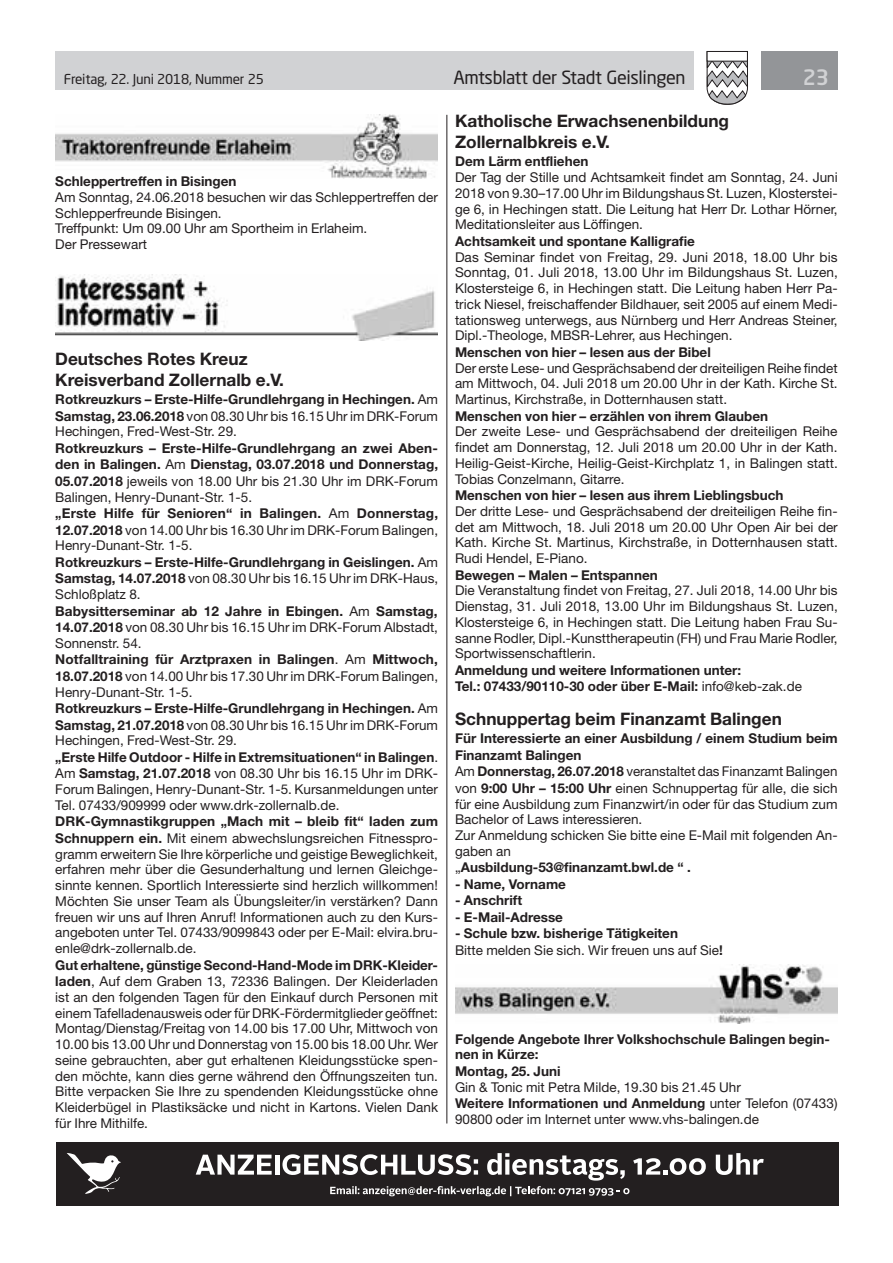
<style>
.page{position:relative;width:893px;height:1263px;background:#fff}
.page>*{position:absolute;margin:0;border:0;box-sizing:border-box;transform-origin:0 0}
.t1{font:500 21px "Neo Sans Std";color:#d1d2d4}
.t2{font:18px "Neo Sans Std";letter-spacing:-.02em;color:#231f20}
.t3{font:700 17.25px/20.5px "Helvetica Neue LT Std";color:#231f20}
.t4{font:13.5px/16.2px "Helvetica Neue LT Std";color:#231f20;text-align:justify}
.t5{font:700 13.5px/16.2px "Helvetica Neue LT Std";color:#231f20}
.t6{font:13.5px "Neo Sans Std";letter-spacing:-.015em;color:#231f20}
.s1{font-weight:400}
.s2{font-weight:700}
</style>
<div class="page">
<div style="left:55px;top:51px;width:639px;height:38px;background:#d1d2d4"></div>
<div style="left:761px;top:51px;width:77px;height:38px;background:#939598"></div>
<svg style="left:706px;top:51px;width:42px;height:54px"></svg>
<div style="left:707px;top:51px;width:41px;height:10px;background:#fff;border:1px solid #231f20"></div>
<hr style="left:446px;top:115px;width:1px;height:1008px;background:#231f20">
<img style="left:55px;top:115px;width:383px;height:64px">
<img style="left:55px;top:274px;width:383px;height:66px">
<img style="left:455px;top:964px;width:383px;height:59px">
<div style="left:56px;top:1142px;width:782px;height:63px;background:#231f20"></div>
<svg style="left:67px;top:1153px;width:54px;height:41px"></svg>
<svg style="left:196px;top:1155px;width:76px;height:19px"></svg>
<hr style="left:275px;top:1155px;width:4px;height:19px;background:#fff">
<svg style="left:282px;top:1154px;width:196px;height:21px"></svg>
<svg style="left:487px;top:1153px;width:138px;height:27px"></svg>
<svg style="left:633px;top:1158px;width:73px;height:17px"></svg>
<svg style="left:716px;top:1153px;width:48px;height:22px"></svg>
<svg style="left:330px;top:1186px;width:299px;height:10px"></svg>
<p class="t6" style="left:64px;top:71px;width:202px">Freitag, 22. Juni 2018, Nummer 25</p>
<h2 class="t2" style="left:453px;top:66px;width:234px">Amtsblatt der Stadt Geislingen</h2>
<h1 class="t1" style="left:803px;top:64px;width:28px">23</h1>
<p class="t5" style="left:55px;top:173px;width:183px">Schleppertreffen in Bisingen</p>
<p class="t4" style="left:55px;top:189px;width:384px;line-height:15.8px;text-align:left">Am Sonntag, 24.06.2018 besuchen wir das Schleppertreffen der Schlepperfreunde Bisingen.<br>Treffpunkt: Um 09.00 Uhr am Sportheim in Erlaheim.<br>Der Pressewart</p>
<p class="t3" style="left:55px;top:348px;width:230px">Deutsches Rotes Kreuz<br>Kreisverband Zollernalb e.V.</p>
<p class="t5" style="left:55px;top:391px;width:384px;text-align:justify">Rotkreuzkurs – Erste-Hilfe-Grundlehrgang in Hechingen. <span class="s1">Am </span>Samstag, 23.06.2018 <span class="s1">von 08.30 Uhr bis 16.15 Uhr im DRK-Forum Hechingen, Fred-West-Str. 29.</span></p>
<p class="t4" style="left:55px;top:440px;width:384px;text-align:left"><span class="s2">Rotkreuzkurs – Erste-Hilfe-Grundlehrgang an zwei Aben&shy;den in Balingen.</span> Am <span class="s2">Dienstag, 03.07.2018 und Donnerstag, 05.07.2018</span> jeweils von 18.00 Uhr bis 21.30 Uhr im DRK-Forum Balingen, Henry-Dunant-Str. 1-5.<br><span class="s2">„Erste Hilfe für Senioren“ in Balingen.</span> Am <span class="s2">Donnerstag, 12.07.2018</span> von 14.00 Uhr bis 16.30 Uhr im DRK-Forum Balingen, Henry-Dunant-Str. 1-5.<br><span class="s2">Rotkreuzkurs – Erste-Hilfe-Grundlehrgang in Geislingen.</span> Am <span class="s2">Samstag, 14.07.2018</span> von 08.30 Uhr bis 16.15 Uhr im DRK-Haus, Schloßplatz 8.<br><span class="s2">Babysitterseminar ab 12 Jahre in Ebingen.</span> Am <span class="s2">Samstag, 14.07.2018</span> von 08.30 Uhr bis 16.15 Uhr im DRK-Forum Albstadt, Sonnenstr. 54.<br><span class="s2">Notfalltraining für Arztpraxen in Balingen</span>. Am <span class="s2">Mittwoch, 18.07.2018</span> von 14.00 Uhr bis 17.30 Uhr im DRK-Forum Balingen, Henry-Dunant-Str. 1-5.<br><span class="s2">Rotkreuzkurs – Erste-Hilfe-Grundlehrgang in Hechingen.</span> Am <span class="s2">Samstag, 21.07.2018</span> von 08.30 Uhr bis 16.15 Uhr im DRK-Forum Hechingen, Fred-West-Str. 29.<br><span class="s2">„Erste Hilfe Outdoor - Hilfe in Extremsituationen“ in Balingen</span>.<br>Am <span class="s2">Samstag, 21.07.2018</span> von 08.30 Uhr bis 16.15 Uhr im DRK-Forum Balingen, Henry-Dunant-Str. 1-5. Kursanmeldungen unter Tel. 07433/909999 oder www.drk-zollernalb.de.</p>
<p class="t4" style="left:55px;top:813px;width:384px"><span class="s2">DRK-Gymnastikgruppen „Mach mit – bleib fit“ laden zum Schnuppern ein.</span> Mit einem abwechslungsreichen Fitnesspro&shy;gramm erweitern Sie Ihre körperliche und geistige Beweglichkeit, erfahren mehr über die Gesunderhaltung und lernen Gleichge&shy;sinnte kennen. Sportlich Interessierte sind herzlich willkommen!<br>Möchten Sie unser Team als Übungsleiter/in verstärken? Dann freuen wir uns auf Ihren Anruf! Informationen auch zu den Kurs&shy;angeboten unter Tel. 07433/9099843 oder per E-Mail: elvira.bru&shy;enle@drk-zollernalb.de.</p>
<p class="t4" style="left:55px;top:957px;width:384px"><span class="s2">Gut erhaltene, günstige Second-Hand-Mode im DRK-Kleider&shy;laden</span>, Auf dem Graben 13, 72336 Balingen. Der Kleiderladen ist an den folgenden Tagen für den Einkauf durch Personen mit einem Tafelladenausweis oder für DRK-Fördermitglieder geöffnet:<br>Montag/Dienstag/Freitag von 14.00 bis 17.00 Uhr, Mittwoch von 10.00 bis 13.00 Uhr und Donnerstag von 15.00 bis 18.00 Uhr. Wer seine gebrauchten, aber gut erhaltenen Kleidungsstücke spen&shy;den möchte, kann dies gerne während den Öffnungszeiten tun.<br>Bitte verpacken Sie Ihre zu spendenden Kleidungsstücke ohne Kleiderbügel in Plastiksäcke und nicht in Kartons. Vielen Dank für Ihre Mithilfe.</p>
<p class="t3" style="left:455px;top:110px;width:276px">Katholische Erwachsenenbildung<br>Zollernalbkreis e.V.</p>
<p class="t5" style="left:455px;top:153px;width:135px">Dem Lärm entfliehen</p>
<p class="t4" style="left:455px;top:169px;width:384px;line-height:15.8px">Der Tag der Stille und Achtsamkeit findet am Sonntag, 24. Juni 2018 von 9.30–17.00 Uhr im Bildungshaus St. Luzen, Klosterstei&shy;ge 6, in Hechingen statt. Die Leitung hat Herr Dr. Lothar Hörner, Meditationsleiter aus Löffingen.</p>
<p class="t5" style="left:455px;top:233px;width:242px">Achtsamkeit und spontane Kalligrafie</p>
<p class="t4" style="left:455px;top:249px;width:384px;line-height:15.8px">Das Seminar findet von Freitag, 29. Juni 2018, 18.00 Uhr bis Sonntag, 01. Juli 2018, 13.00 Uhr im Bildungshaus St. Luzen, Klostersteige 6, in Hechingen statt. Die Leitung haben Herr Pa&shy;trick Niesel, freischaffender Bildhauer, seit 2005 auf einem Medi&shy;tationsweg unterwegs, aus Nürnberg und Herr Andreas Steiner, Dipl.-Theologe, MBSR-Lehrer, aus Hechingen.</p>
<p class="t5" style="left:455px;top:344px;width:257px">Menschen von hier – lesen aus der Bibel</p>
<p class="t4" style="left:455px;top:360px;width:384px;line-height:15.8px">Der erste Lese- und Gesprächsabend der dreiteiligen Reihe findet am Mittwoch, 04. Juli 2018 um 20.00 Uhr in der Kath. Kirche St.<br>Martinus, Kirchstraße, in Dotternhausen statt.</p>
<p class="t5" style="left:455px;top:407px;width:315px">Menschen von hier – erzählen von ihrem Glauben</p>
<p class="t4" style="left:455px;top:423px;width:384px;line-height:15.8px">Der zweite Lese- und Gesprächsabend der dreiteiligen Reihe findet am Donnerstag, 12. Juli 2018 um 20.00 Uhr in der Kath.<br>Heilig-Geist-Kirche, Heilig-Geist-Kirchplatz 1, in Balingen statt.<br>Tobias Conzelmann, Gitarre.</p>
<p class="t5" style="left:455px;top:487px;width:330px">Menschen von hier – lesen aus ihrem Lieblingsbuch</p>
<p class="t4" style="left:455px;top:503px;width:384px;line-height:15.8px">Der dritte Lese- und Gesprächsabend der dreiteiligen Reihe fin&shy;det am Mittwoch, 18. Juli 2018 um 20.00 Uhr Open Air bei der Kath. Kirche St. Martinus, Kirchstraße, in Dotternhausen statt.<br>Rudi Hendel, E-Piano.</p>
<p class="t5" style="left:455px;top:566px;width:204px">Bewegen – Malen – Entspannen</p>
<p class="t4" style="left:455px;top:582px;width:384px;line-height:15.8px">Die Veranstaltung findet von Freitag, 27. Juli 2018, 14.00 Uhr bis Dienstag, 31. Juli 2018, 13.00 Uhr im Bildungshaus St. Luzen, Klostersteige 6, in Hechingen statt. Die Leitung haben Frau Su&shy;sanne Rodler, Dipl.-Kunsttherapeutin (FH) und Frau Marie Rodler, Sportwissenschaftlerin.</p>
<p class="t5" style="left:455px;top:661px;width:348px">Anmeldung und weitere Informationen unter:<br>Tel.: 07433/90110-30 oder über E-Mail: <span class="s1">info@keb-zak.de</span></p>
<p class="t3" style="left:455px;top:708px;width:328px">Schnuppertag beim Finanzamt Balingen</p>
<p class="t4" style="left:455px;top:730px;width:384px;text-align:left"><span class="s2">Für Interessierte an einer Ausbildung / einem Studium beim Finanzamt Balingen<br></span>Am <span class="s2">Donnerstag, 26.07.2018</span> veranstaltet das Finanzamt Balingen von <span class="s2">9:00 Uhr – 15:00 Uhr</span> einen Schnuppertag für alle, die sich für eine Ausbildung zum Finanzwirt/in oder für das Studium zum Bachelor of Laws interessieren.<br>Zur Anmeldung schicken Sie bitte eine E-Mail mit folgenden An&shy;gaben an<br>„<span class="s2">Ausbildung-53@finanzamt.bwl.de “ .</span></p>
<p class="t5" style="left:455px;top:876px;width:112px">- Name, Vorname</p>
<p class="t5" style="left:455px;top:892px;width:69px">- Anschrift</p>
<p class="t5" style="left:455px;top:909px;width:110px">- E-Mail-Adresse</p>
<p class="t4" style="left:455px;top:925px;width:269px"><span class="s2">- Schule bzw. bisherige Tätigkeiten<br></span>Bitte melden Sie sich. Wir freuen uns auf Sie<span class="s2">!</span></p>
<p class="t5" style="left:455px;top:1030px;width:377px">Folgende Angebote Ihrer Volkshochschule Balingen begin&shy;nen in Kürze:<br>Montag, 25. Juni</p>
<p class="t4" style="left:455px;top:1078px;width:384px;text-align:left">Gin &amp; Tonic mit Petra Milde, 19.30 bis 21.45 Uhr<br><span class="s2">Weitere Informationen und Anmeldung</span> unter Telefon (07433)<br>90800 oder im Internet unter www.vhs-balingen.de</p>
</div>
